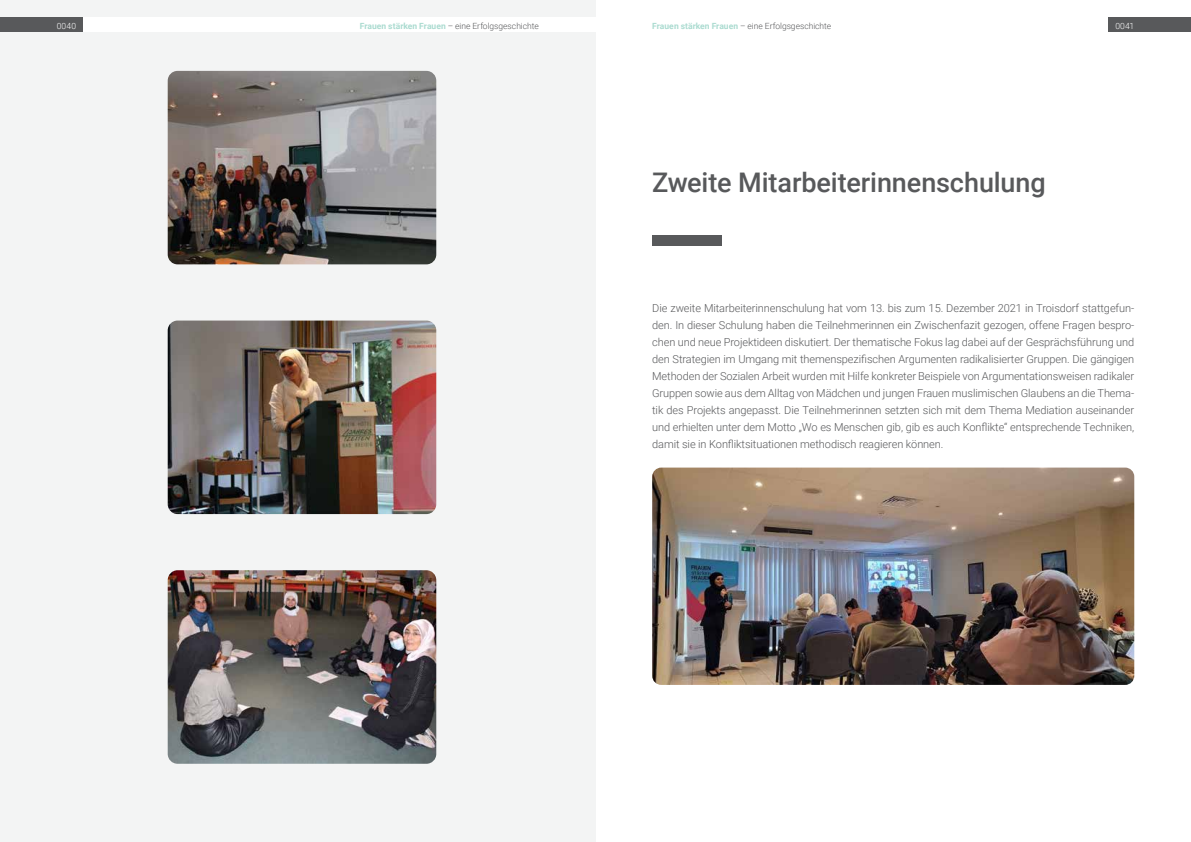
<style>
.page{position:relative;width:1191px;height:842px;background:#fff}
.page>*{position:absolute;margin:0;border:0;box-sizing:border-box;transform-origin:0 0}
.t1{font:500 27px "Roboto";letter-spacing:-.005em;color:#58595b}
.t2{font:300 11px/17px "Roboto";letter-spacing:-.005em;color:#58595b;text-align:justify}
.t3{font:300 8.5px "Roboto";color:#58595b}
.t4{font:300 8.5px "Roboto";letter-spacing:.02em;color:#fff}
.s1{font-weight:700;color:#aadbd0}
</style>
<div class="page">
<div style="left:0;top:0;width:595px;height:842px;background:#f3f4f4"></div>
<img style="left:168px;top:321px;width:268px;height:193px">
<img style="left:168px;top:570px;width:268px;height:194px">
<img style="left:168px;top:71px;width:268px;height:193px">
<img style="left:652px;top:468px;width:482px;height:217px">
<div style="left:652px;top:235px;width:69px;height:10px;background:#58595b"></div>
<div style="left:0;top:17px;width:83px;height:15px;background:#58595b"></div>
<div style="left:1108px;top:17px;width:83px;height:15px;background:#58595b"></div>
<div style="left:83px;top:17px;width:512px;height:15px;background:#fff"></div>
<p class="t4" style="left:57px;top:20px;width:21px">0040</p>
<p class="t3" style="left:360px;top:20px;width:180px"><span class="s1">Frauen stärken Frauen</span> – eine Erfolgsgeschichte</p>
<p class="t3" style="left:652px;top:20px;width:180px"><span class="s1">Frauen stärken Frauen</span> – eine Erfolgsgeschichte</p>
<p class="t4" style="left:1115px;top:20px;width:20px">0041</p>
<h1 class="t1" style="left:652px;top:163px;width:395px">Zweite Mitarbeiterinnenschulung</h1>
<p class="t2" style="left:652px;top:299px;width:483px">Die zweite Mitarbeiterinnenschulung hat vom 13. bis zum 15. Dezember 2021 in Troisdorf stattgefun&shy;den. In dieser Schulung haben die Teilnehmerinnen ein Zwischenfazit gezogen, offene Fragen bespro&shy;chen und neue Projektideen diskutiert. Der thematische Fokus lag dabei auf der Gesprächsführung und den Strategien im Umgang mit themenspezifischen Argumenten radikalisierter Gruppen. Die gängigen Methoden der Sozialen Arbeit wurden mit Hilfe konkreter Beispiele von Argumentationsweisen radikaler Gruppen sowie aus dem Alltag von Mädchen und jungen Frauen muslimischen Glaubens an die Thema&shy;tik des Projekts angepasst. Die Teilnehmerinnen setzten sich mit dem Thema Mediation auseinander und erhielten unter dem Motto „Wo es Menschen gib, gib es auch Konflikte“ entsprechende Techniken, damit sie in Konfliktsituationen methodisch reagieren können.</p>
</div>
